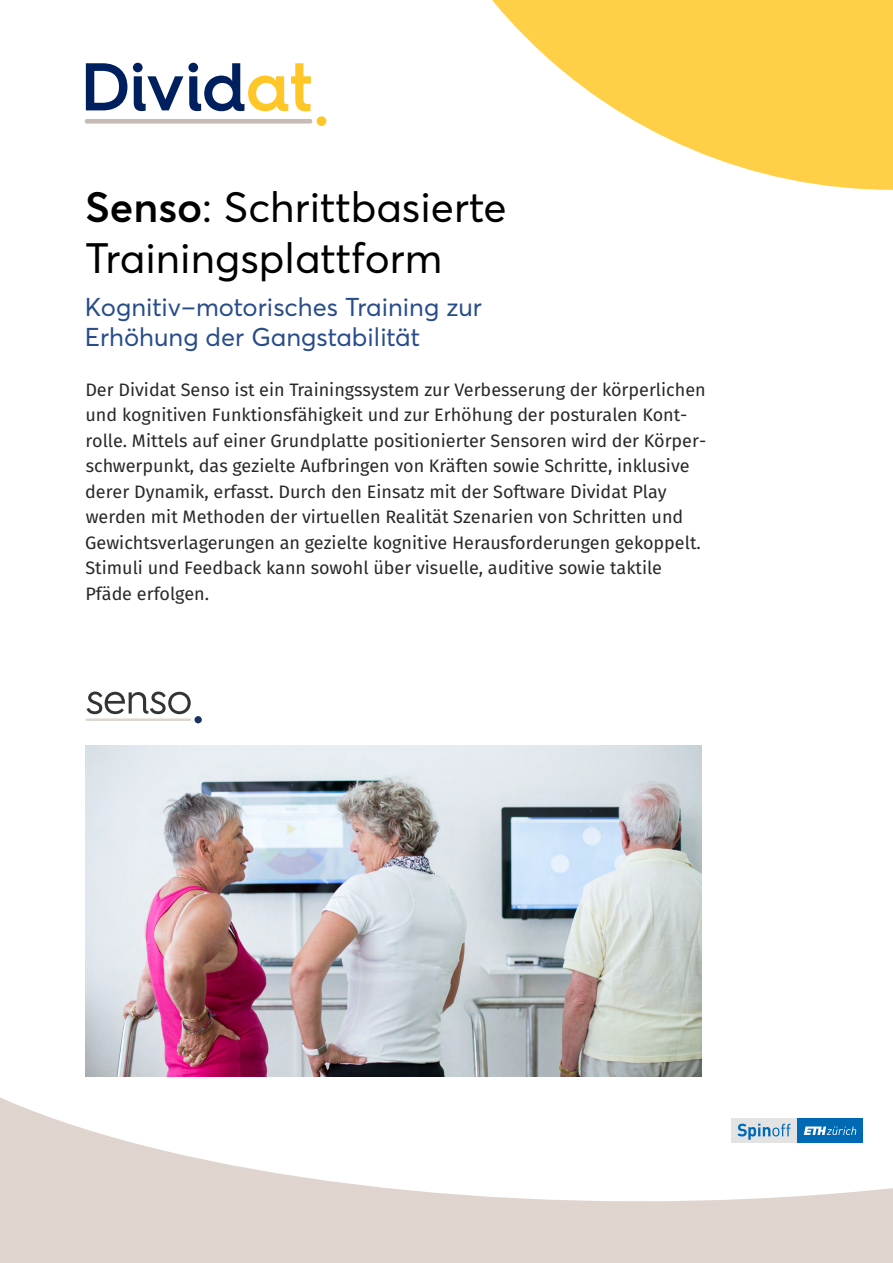
<style>
.page{position:relative;width:893px;height:1263px;background:#fff}
.page>*{position:absolute;margin:0;border:0;box-sizing:border-box;transform-origin:0 0}
.t1{font:42px/50.4px "Averta Std";color:#000}
.t2{font:25.5px/30.6px "Averta Std";color:#284c8a}
.t3{font:18px/25.5px "Fira Sans";color:#282827}
.s1{font-weight:600}
</style>
<div class="page">
<svg style="left:492px;top:0;width:401px;height:190px;fill:#ffd047"></svg>
<svg style="left:86px;top:63px;width:41px;height:47px"></svg>
<svg style="left:133px;top:63px;width:178px;height:48px"></svg>
<div style="left:317px;top:116px;width:9px;height:10px;background:#ffc628;border-radius:50%"></div>
<svg style="left:84px;top:119px;width:229px;height:5px"></svg>
<svg style="left:0;top:1076px;width:893px;height:187px"></svg>
<img style="left:85px;top:745px;width:617px;height:331px">
<div style="left:195px;top:716px;width:7px;height:7px;background:#183165;border-radius:50%"></div>
<svg style="left:85px;top:691px;width:106px;height:30px"></svg>
<h1 class="t1" style="left:85px;top:182px;width:423px"><span class="s1">Senso</span>: Schrittbasierte<br>Trainingsplattform</h1>
<h2 class="t2" style="left:85px;top:291px;width:399px">Kognitiv–motorisches Training zur<br>Erhöhung der Gangstabilität</h2>
<p class="t3" style="left:85px;top:378px;width:623px">Der Dividat Senso ist ein Trainingssystem zur Verbesserung der körperlichen und kognitiven Funktionsfähigkeit und zur Erhöhung der posturalen Kont&shy;rolle. Mittels auf einer Grundplatte positionierter Sensoren wird der Körper&shy;schwerpunkt, das gezielte Aufbringen von Kräften sowie Schritte, inklusive derer Dynamik, erfasst. Durch den Einsatz mit der Software Dividat Play werden mit Methoden der virtuellen Realität Szenarien von Schritten und Gewichtsverlagerungen an gezielte kognitive Herausforderungen gekoppelt.<br>Stimuli und Feedback kann sowohl über visuelle, auditive sowie taktile Pfäde erfolgen.</p>
</div>
